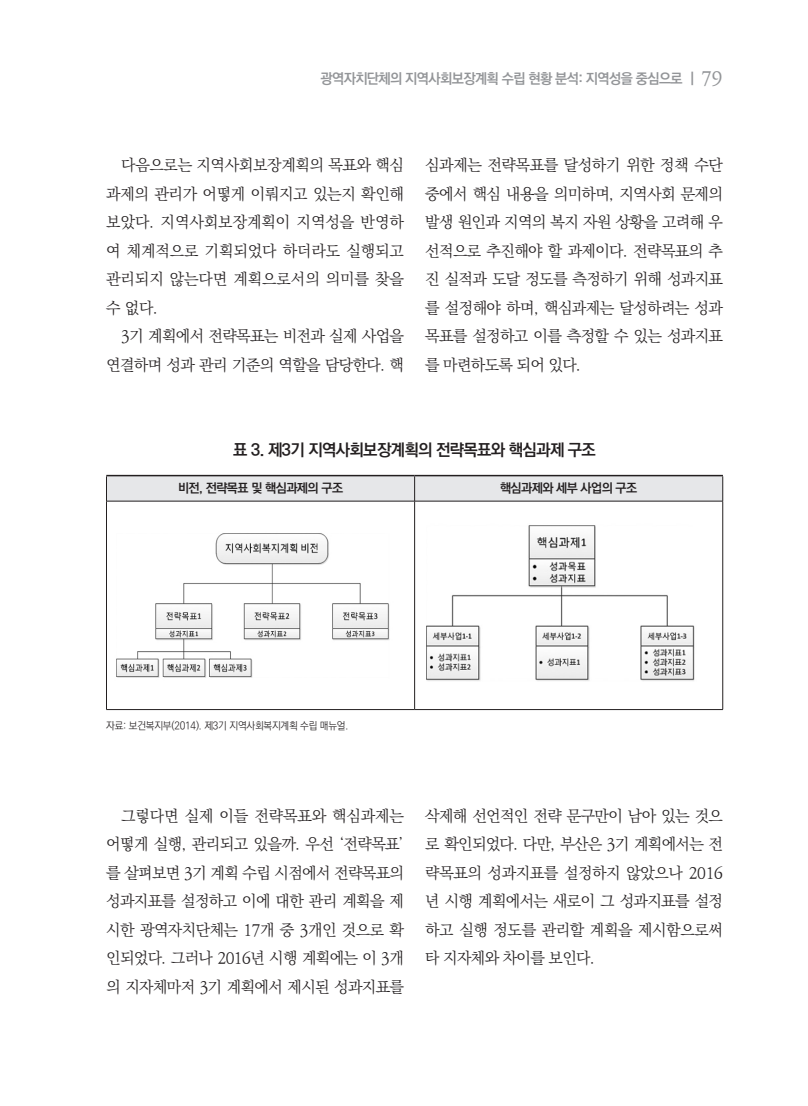
<style>
.page{position:relative;width:808px;height:1106px;background:#fff}
.page>*{position:absolute;margin:0;border:0;box-sizing:border-box;transform-origin:0 0}
._05_표_제목헤드라인{font:16.5px "Ko Pub Dotum PB";letter-spacing:-.04em;color:#231f20}
._04_본문_명조{font:15.75px/28.5px "Ko Pub Batang PL";letter-spacing:-.04em;color:#231f20;text-align:justify}
.t1{font:14.25px "Ko Pub Dotum PB";letter-spacing:-.04em;color:#939598}
._05_표_내용헤드1{font:12.75px "Ko Pub Dotum PB";letter-spacing:-.04em;color:#231f20}
._05_표-각주{font:10.5px "Ko Pub Dotum PL";letter-spacing:-.02em;color:#231f20;scale:.95 1}
.s1{font-family:"Ko Pub Batang PM";font-size:18.75px}
</style>
<div class="page">
<hr style="left:106px;top:501px;width:309px;height:1px;background:#231f20">
<hr style="left:415px;top:501px;width:308px;height:1px;background:#231f20">
<hr style="left:106px;top:709px;width:309px;height:1px;background:#231f20">
<hr style="left:415px;top:709px;width:308px;height:1px;background:#231f20">
<hr style="left:106px;top:501px;width:1px;height:208px;background:#231f20">
<svg style="left:106px;top:476px;width:617px;height:25px;background:#dfe0e2"></svg>
<hr style="left:414px;top:501px;width:1px;height:208px;background:#231f20">
<hr style="left:722px;top:501px;width:1px;height:208px;background:#231f20">
<hr style="left:106px;top:475px;width:309px;height:1px;background:#231f20">
<hr style="left:415px;top:475px;width:308px;height:1px;background:#231f20">
<img style="left:116px;top:533px;width:274px;height:145px">
<img style="left:426px;top:525px;width:269px;height:156px">
<p class="t1" style="left:320px;top:71px;width:403px">광역자치단체의 지역사회보장계획 수립 현황 분석: 지역성을 중심으로 | <span class="s1">79</span></p>
<p class="_04_본문_명조" style="left:106px;top:151px;width:299px;text-indent:15px">다음으로는 지역사회보장계획의 목표와 핵심 과제의 관리가 어떻게 이뤄지고 있는지 확인해 보았다. 지역사회보장계획이 지역성을 반영하 여 체계적으로 기획되었다 하더라도 실행되고 관리되지 않는다면 계획으로서의 의미를 찾을 수 없다.</p>
<p class="_04_본문_명조" style="left:106px;top:322px;width:299px;text-align:right">3기 계획에서 전략목표는 비전과 실제 사업을 연결하며 성과 관리 기준의 역할을 담당한다. 핵</p>
<p class="_04_본문_명조" style="left:425px;top:151px;width:299px">심과제는 전략목표를 달성하기 위한 정책 수단 중에서 핵심 내용을 의미하며, 지역사회 문제의 발생 원인과 지역의 복지 자원 상황을 고려해 우 선적으로 추진해야 할 과제이다. 전략목표의 추 진 실적과 도달 정도를 측정하기 위해 성과지표 를 설정해야 하며, 핵심과제는 달성하려는 성과 목표를 설정하고 이를 측정할 수 있는 성과지표 를 마련하도록 되어 있다.</p>
<p class="_05_표_제목헤드라인" style="left:233px;top:441px;width:364px">표 3. 제3기 지역사회보장계획의 전략목표와 핵심과제 구조</p>
<p class="_05_표_내용헤드1" style="left:178px;top:481px;width:167px">비전, 전략목표 및 핵심과제의 구조</p>
<p class="_05_표_내용헤드1" style="left:500px;top:481px;width:139px">핵심과제와 세부 사업의 구조</p>
<p class="_05_표-각주" style="left:106px;top:720px;width:256px">자료: 보건복지부(2014). 제3기 지역사회복지계획 수립 매뉴얼.</p>
<p class="_04_본문_명조" style="left:106px;top:802px;width:299px;text-indent:15px">그렇다면 실제 이들 전략목표와 핵심과제는 어떻게 실행, 관리되고 있을까. 우선 ‘전략목표’ 를 살펴보면 3기 계획 수립 시점에서 전략목표의 성과지표를 설정하고 이에 대한 관리 계획을 제 시한 광역자치단체는 17개 중 3개인 것으로 확 인되었다. 그러나 2016년 시행 계획에는 이 3개 의 지자체마저 3기 계획에서 제시된 성과지표를</p>
<p class="_04_본문_명조" style="left:425px;top:802px;width:299px">삭제해 선언적인 전략 문구만이 남아 있는 것으 로 확인되었다. 다만, 부산은 3기 계획에서는 전 략목표의 성과지표를 설정하지 않았으나 2016 년 시행 계획에서는 새로이 그 성과지표를 설정 하고 실행 정도를 관리할 계획을 제시함으로써 타 지자체와 차이를 보인다.</p>
</div>
